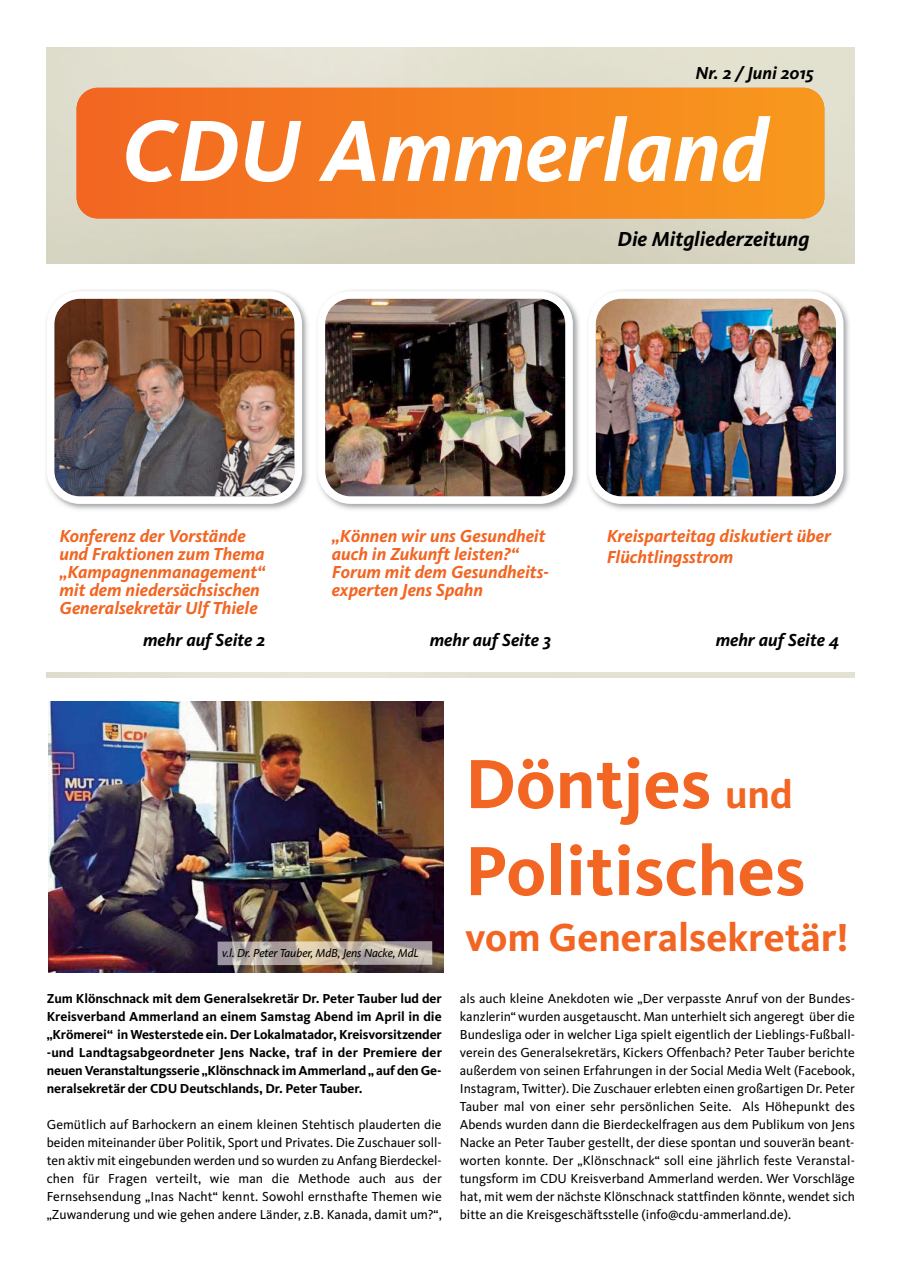
<style>
.page{position:relative;width:902px;height:1272px;background:#fff}
.page>*{position:absolute;margin:0;border:0;box-sizing:border-box;transform-origin:0 0}
.t1{font:italic 700 90px "CDU Kievit";color:#fff}
.t2{font:700 72px/87px "CDU Kievit";color:#f26522}
.t3{font:700 40.5px "CDU Kievit";color:#f26522}
.t4{font:italic 700 21px "CDU Kievit";color:#000}
.t5{font:italic 700 18px/18px "CDU Kievit";color:#f26522}
.t6{font:italic 700 18px "CDU Kievit";color:#000}
.t7{font:13.5px/18px "CDU Kievit";color:#000;text-align:justify}
.t8{font:700 13.5px/18px "CDU Kievit";letter-spacing:-.005em;color:#000;text-align:justify}
.t9{font:italic 12px "CDU Kievit";letter-spacing:-.01em;color:#000}
.s1{font-size:40.5px}
</style>
<div class="page">
<img style="left:47px;top:48px;width:807px;height:216px">
<div style="left:77px;top:88px;width:747px;height:130px;background:linear-gradient(to right,#f26622,#f8991d);border-radius:21px"></div>
<img style="left:46px;top:290px;width:803px;height:220px">
<img style="left:47px;top:291px;width:255px;height:213px">
<img style="left:312px;top:290px;width:1px;height:220px">
<img style="left:317px;top:291px;width:256px;height:213px">
<img style="left:583px;top:290px;width:1px;height:220px">
<img style="left:588px;top:291px;width:255px;height:213px">
<img style="left:49px;top:701px;width:394px;height:271px">
<img style="left:217px;top:941px;width:215px;height:24px">
<h3 class="t6" style="left:695px;top:67px;width:120px">Nr. 2 / Juni 2015</h3>
<h1 class="t1" style="left:122px;top:121px;width:647px">CDU Ammerland</h1>
<h3 class="t4" style="left:617px;top:232px;width:193px">Die Mitgliederzeitung</h3>
<h3 class="t5" style="left:59px;top:529px;width:207px">Konferenz der Vorstände und Fraktionen zum Thema „Kampagnenmanagement“ mit dem niedersächsischen<br>Generalsekretär Ulf Thiele</h3>
<h3 class="t5" style="left:332px;top:529px;width:219px">„Können wir uns Gesundheit auch in Zukunft leisten?“<br>Forum mit dem Gesundheits&shy;experten Jens Spahn</h3>
<h3 class="t5" style="left:606px;top:527px;width:226px;line-height:21px">Kreisparteitag diskutiert über<br>Flüchtlingsstrom</h3>
<h3 class="t6" style="left:143px;top:634px;width:124px">mehr auf Seite 2</h3>
<h3 class="t6" style="left:429px;top:634px;width:123px">mehr auf Seite 3</h3>
<h3 class="t6" style="left:715px;top:634px;width:125px">mehr auf Seite 4</h3>
<p class="t9" style="left:222px;top:949px;width:198px">v.l. Dr. Peter Tauber, MdB, Jens Nacke, MdL</p>
<p class="t8" style="left:47px;top:991px;width:396px">Zum Klönschnack mit dem Generalsekretär Dr. Peter Tauber lud der Kreisverband Ammerland an einem Samstag Abend im April in die „Krömerei“ in Westerstede ein. Der Lokalmatador, Kreisvorsitzender -und Landtagsabgeordneter Jens Nacke, traf in der Premiere der neuen Veranstaltungsserie „Klönschnack im Ammerland „ auf den Ge&shy;neralsekretär der CDU Deutschlands, Dr. Peter Tauber.</p>
<p class="t7" style="left:47px;top:1117px;width:396px">Gemütlich auf Barhockern an einem kleinen Stehtisch plauderten die beiden miteinander über Politik, Sport und Privates. Die Zuschauer soll&shy;ten aktiv mit eingebunden werden und so wurden zu Anfang Bierdeckel&shy;chen für Fragen verteilt, wie man die Methode auch aus der Fernsehsendung „Inas Nacht“ kennt. Sowohl ernsthafte Themen wie „Zuwanderung und wie gehen andere Länder, z.B. Kanada, damit um?“,</p>
<h2 class="t2" style="left:465px;top:748px;width:341px">Döntjes <span class="s1">und<br></span>Politisches</h2>
<h3 class="t3" style="left:465px;top:923px;width:385px">vom Generalsekretär!</h3>
<p class="t7" style="left:460px;top:991px;width:396px">als auch kleine Anekdoten wie „Der verpasste Anruf von der Bundes&shy;kanzlerin“ wurden ausgetauscht. Man unterhielt sich angeregt über die Bundesliga oder in welcher Liga spielt eigentlich der Lieblings-Fußball&shy;verein des Generalsekretärs, Kickers Offenbach? Peter Tauber berichte außerdem von seinen Erfahrungen in der Social Media Welt (Facebook, Instagram, Twitter). Die Zuschauer erlebten einen großartigen Dr. Peter Tauber mal von einer sehr persönlichen Seite. Als Höhepunkt des Abends wurden dann die Bierdeckelfragen aus dem Publikum von Jens Nacke an Peter Tauber gestellt, der diese spontan und souverän beant&shy;worten konnte. Der „Klönschnack“ soll eine jährlich feste Veranstal&shy;tungsform im CDU Kreisverband Ammerland werden. Wer Vorschläge hat, mit wem der nächste Klönschnack stattfinden könnte, wendet sich bitte an die Kreisgeschäftsstelle (info@cdu-ammerland.de).</p>
</div>
